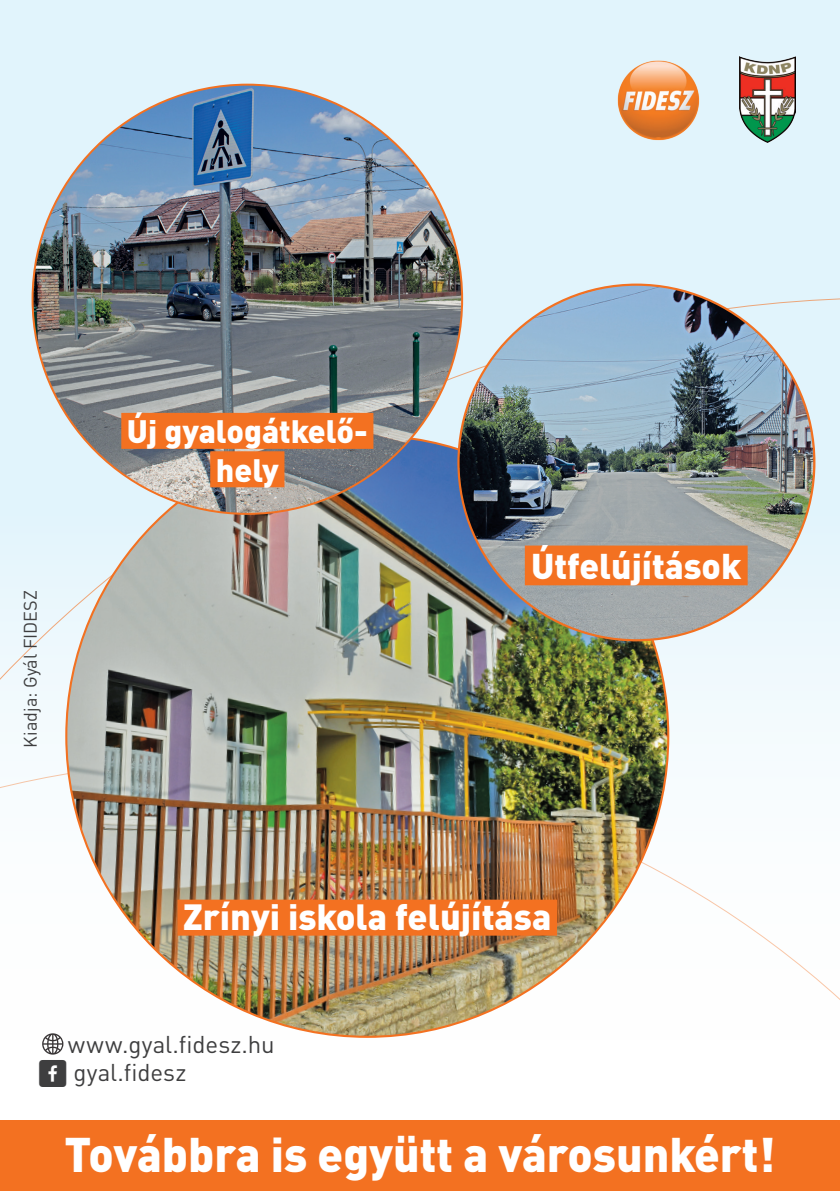
<style>
.page{position:relative;width:840px;height:1191px;background:#fff}
.page>*{position:absolute;margin:0;border:0;box-sizing:border-box;transform-origin:0 0}
.t1{font:900 48px "DIN Pro";color:#fff;scale:.96 1}
.Bekezdésstílus_1{font:900 36px "DIN Pro";color:#fff}
.Bekezdésstílus_1-2{font:900 35.4px "DIN Pro";color:#fff}
.Bekezdésstílus_1-3{font:900 32px "DIN Pro";color:#fff}
.t2{font:24px "DIN Pro";letter-spacing:.005em;color:#3e3e3f}
.t3{font:18px "DIN Pro";color:#3e3e3f}
.s1{font-family:"Social Shapes"}
</style>
<div class="page">
<div style="left:0;top:0;width:839px;height:1075px;background:#e1f4fc"></div>
<svg style="left:0;top:297px;width:839px;height:463px"></svg>
<div style="left:0;top:760px;width:839px;height:315px;background:#fefefe"></div>
<img style="left:66px;top:435px;width:602px;height:601px;border-radius:301px">
<div style="left:177px;top:899px;width:379px;height:36px;background:#f37121"></div>
<img style="left:33px;top:85px;width:429px;height:429px;border-radius:215px">
<div style="left:121px;top:413px;width:252px;height:36px;background:#f37121"></div>
<div style="left:210px;top:451px;width:74px;height:36px;background:#f37121"></div>
<img style="left:458px;top:285px;width:355px;height:355px;border-radius:178px">
<div style="left:524px;top:545px;width:223px;height:40px;background:#f37121"></div>
<img style="left:739px;top:57px;width:56px;height:85px">
<img style="left:617px;top:60px;width:83px;height:81px">
<div style="left:0;top:1120px;width:839px;height:71px;background:#f37121"></div>
<svg style="left:42px;top:1033px;width:21px;height:21px"></svg>
<p class="t3" style="left:16px;top:747px;width:159px;rotate:-90deg">Kiadja: Gyál FIDESZ</p>
<p class="Bekezdésstílus_1-3" style="left:127px;top:404px;width:242px">Új gyalogátkelő-</p>
<p class="Bekezdésstílus_1-3" style="left:216px;top:442px;width:64px">hely</p>
<p class="Bekezdésstílus_1-2" style="left:531px;top:536px;width:212px">Útfelújítások</p>
<p class="Bekezdésstílus_1" style="left:183px;top:886px;width:369px">Zrínyi iskola felújítása</p>
<p class="t2" style="left:68px;top:1025px;width:208px">www.gyal.fidesz.hu</p>
<p class="t2" style="left:38px;top:1053px;width:150px"><span class="s1">F</span> gyal.fidesz</p>
<p class="t1" style="left:64px;top:1113px;width:741px">Továbbra is együtt a városunkért!</p>
</div>
